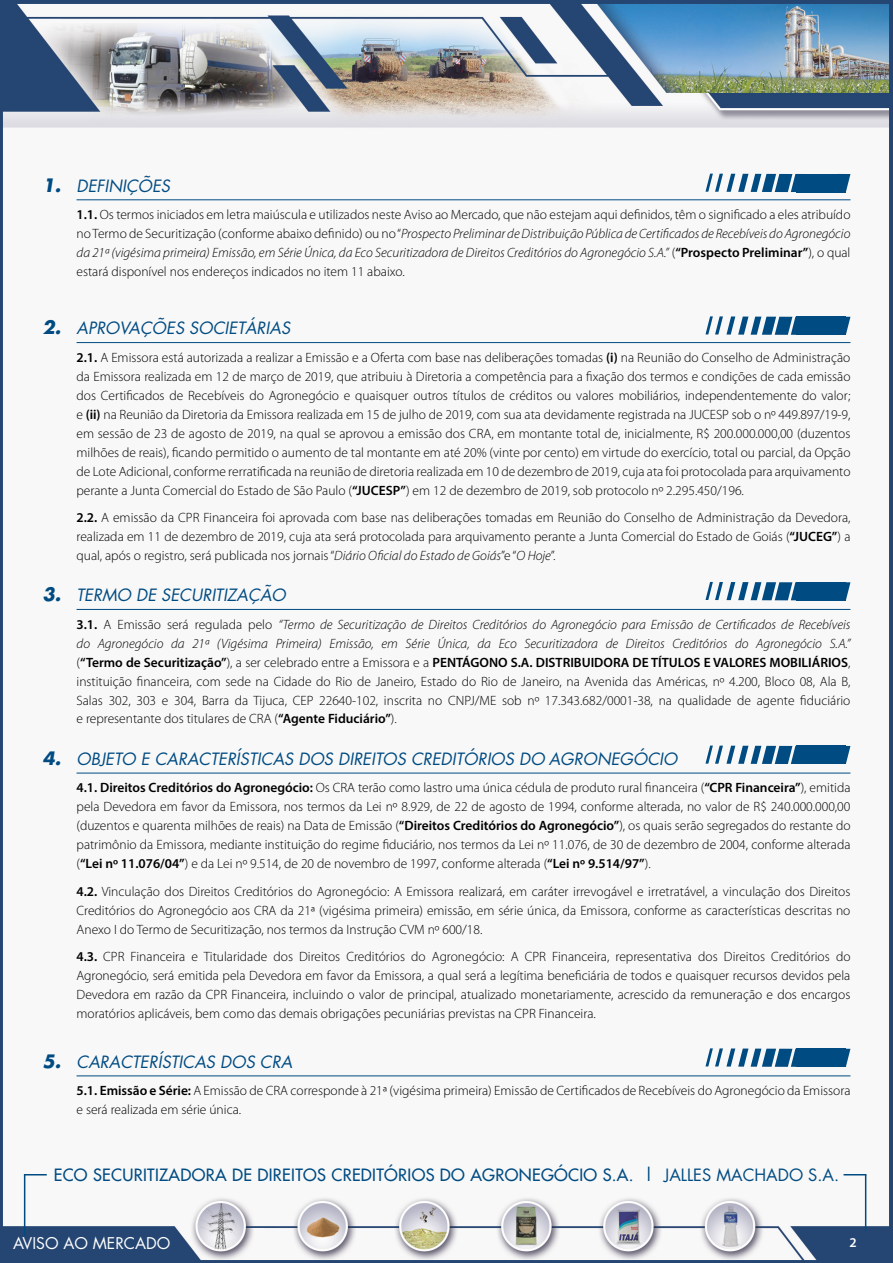
<style>
.page{position:relative;width:893px;height:1263px;background:#fff}
.page>*{position:absolute;margin:0;border:0;box-sizing:border-box;transform-origin:0 0}
.t1{font:italic 16.5px "Futura";color:#004b82}
.t2{font:16.5px "Futura";letter-spacing:.02em;color:#004b82}
.t3{font:15.75px "Futura";color:#fff}
.t4{font:300 13.5px/18.9px "Myriad Pro";color:#000;text-align:justify}
.t5{font:600 13.5px "Myriad Pro";color:#fff}
.s1{font-weight:700;font-size:18px}
.s2{font-weight:600}
.s3{font-style:italic}
.s4{font-style:inherit}
</style>
<div class="page">
<img style="left:0;top:0;width:893px;height:1263px">
<hr style="left:24px;top:1175px;width:1px;height:60px;background:#004b82">
<hr style="left:865px;top:1175px;width:1px;height:56px;background:#004b82">
<svg style="left:24px;top:1174px;width:23px;height:1px"></svg>
<svg style="left:843px;top:1174px;width:23px;height:1px"></svg>
<hr style="left:77px;top:199px;width:773px;height:1px;background:#004b82">
<hr style="left:77px;top:342px;width:773px;height:1px;background:#004b82">
<hr style="left:77px;top:609px;width:773px;height:1px;background:#004b82">
<hr style="left:77px;top:773px;width:773px;height:1px;background:#004b82">
<hr style="left:77px;top:1075px;width:773px;height:1px;background:#004b82">
<svg style="left:845px;top:174px;width:5px;height:18px"></svg>
<svg style="left:705px;top:174px;width:91px;height:18px"></svg>
<div style="left:796px;top:174px;width:49px;height:18px;background:#004b82"></div>
<svg style="left:845px;top:317px;width:5px;height:18px"></svg>
<svg style="left:705px;top:316px;width:103px;height:19px"></svg>
<div style="left:796px;top:317px;width:49px;height:18px;background:#004b82"></div>
<svg style="left:845px;top:582px;width:5px;height:18px"></svg>
<svg style="left:705px;top:582px;width:91px;height:18px"></svg>
<div style="left:796px;top:582px;width:49px;height:18px;background:#004b82"></div>
<svg style="left:845px;top:746px;width:5px;height:18px"></svg>
<svg style="left:705px;top:745px;width:103px;height:19px"></svg>
<div style="left:796px;top:746px;width:49px;height:18px;background:#004b82"></div>
<svg style="left:845px;top:1049px;width:5px;height:18px"></svg>
<svg style="left:705px;top:1048px;width:103px;height:19px"></svg>
<div style="left:796px;top:1049px;width:49px;height:18px;background:#004b82"></div>
<p class="t1" style="left:43px;top:174px;width:129px"><span class="s1">1.</span> DEFINIÇÕES</p>
<p class="t4" style="left:77px;top:205px;width:775px"><span class="s2">1.1.</span> Os termos iniciados em letra maiúscula e utilizados neste Aviso ao Mercado, que não estejam aqui definidos, têm o significado a eles atribuído no Termo de Securitização (conforme abaixo definido) ou no “<span class="s3">Prospecto Preliminar de Distribuição Pública de Certificados de Recebíveis do Agronegócio da 21ª (vigésima primeira) Emissão, em Série Única, da Eco Securitizadora de Direitos Creditórios do Agronegócio S.A.”</span> (<span class="s2">“Prospecto Preliminar”</span>), o qual estará disponível nos endereços indicados no item 11 abaixo.</p>
<p class="t1" style="left:43px;top:317px;width:249px"><span class="s1">2.</span> APROVAÇÕES SOCIETÁRIAS</p>
<p class="t4" style="left:77px;top:348px;width:775px"><span class="s2">2.1.</span> A Emissora está autorizada a realizar a Emissão e a Oferta com base nas deliberações tomadas <span class="s2">(i)</span> na Reunião do Conselho de Administração da Emissora realizada em 12 de março de 2019, que atribuiu à Diretoria a competência para a fixação dos termos e condições de cada emissão dos Certificados de Recebíveis do Agronegócio e quaisquer outros títulos de créditos ou valores mobiliários, independentemente do valor; e <span class="s2">(ii)</span> na Reunião da Diretoria da Emissora realizada em 15 de julho de 2019, com sua ata devidamente registrada na JUCESP sob o nº 449.897/19-9, em sessão de 23 de agosto de 2019, na qual se aprovou a emissão dos CRA, em montante total de, inicialmente, R$ 200.000.000,00 (duzentos milhões de reais), ficando permitido o aumento de tal montante em até 20% (vinte por cento) em virtude do exercício, total ou parcial, da Opção de Lote Adicional, conforme rerratificada na reunião de diretoria realizada em 10 de dezembro de 2019, cuja ata foi protocolada para arquivamento perante a Junta Comercial do Estado de São Paulo (<span class="s2">“JUCESP”</span>) em 12 de dezembro de 2019, sob protocolo nº 2.295.450/196.</p>
<p class="t4" style="left:77px;top:508px;width:775px"><span class="s2">2.2.</span> A emissão da CPR Financeira foi aprovada com base nas deliberações tomadas em Reunião do Conselho de Administração da Devedora, realizada em 11 de dezembro de 2019, cuja ata será protocolada para arquivamento perante a Junta Comercial do Estado de Goiás (<span class="s2">“JUCEG”</span>) a qual, após o registro, será publicada nos jornais “<span class="s3">Diário Oficial do Estado de Goiás</span>”e “<span class="s3">O Hoje</span>”.</p>
<p class="t1" style="left:43px;top:584px;width:245px"><span class="s1">3.</span> TERMO DE SECURITIZAÇÃO</p>
<p class="t4" style="left:77px;top:615px;width:775px"><span class="s2">3.1.</span> A Emissão será regulada pelo <span class="s3">“Termo de Securitização de Direitos Creditórios do Agronegócio para Emissão de Certificados de Recebíveis do Agronegócio da 21ª (Vigésima Primeira) Emissão, em Série Única, da Eco Securitizadora de Direitos Creditórios do Agronegócio S.A.” </span>(<span class="s2">“Termo de Securitização”</span>), a ser celebrado entre a Emissora e a <span class="s2">PENTÁGONO S.A. DISTRIBUIDORA DE TÍTULOS E VALORES MOBILIÁRIOS</span>, instituição financeira, com sede na Cidade do Rio de Janeiro, Estado do Rio de Janeiro, na Avenida das Américas, nº 4.200, Bloco 08, Ala B, Salas 302, 303 e 304, Barra da Tijuca, CEP 22640-102, inscrita no CNPJ/ME sob nº 17.343.682/0001-38, na qualidade de agente fiduciário e representante dos titulares de CRA (<span class="s2">“Agente Fiduciário”</span>).</p>
<p class="t1" style="left:43px;top:747px;width:636px"><span class="s1">4.</span> OBJETO E CARACTERÍSTICAS DOS DIREITOS CREDITÓRIOS DO AGRONEGÓCIO</p>
<p class="t4" style="left:77px;top:779px;width:775px"><span class="s2">4.1. Direitos Creditórios do Agronegócio:</span> Os CRA terão como lastro uma única cédula de produto rural financeira (<span class="s2">“CPR Financeira”</span>), emitida pela Devedora em favor da Emissora, nos termos da Lei nº 8.929, de 22 de agosto de 1994, conforme alterada, no valor de R$ 240.000.000,00 (duzentos e quarenta milhões de reais) na Data de Emissão (<span class="s2">“Direitos Creditórios do Agronegócio”</span>), os quais serão segregados do restante do patrimônio da Emissora, mediante instituição do regime fiduciário, nos termos da Lei nº 11.076, de 30 de dezembro de 2004, conforme alterada (<span class="s2">“Lei nº 11.076/04”</span>) e da Lei nº 9.514, de 20 de novembro de 1997, conforme alterada (<span class="s2">“Lei nº 9.514/97”</span>).</p>
<p class="t4" style="left:77px;top:882px;width:775px"><span class="s2">4.2.</span> Vinculação dos Direitos Creditórios do Agronegócio: A Emissora realizará, em caráter irrevogável e irretratável, a vinculação dos Direitos Creditórios do Agronegócio aos CRA da 21ª (vigésima primeira) emissão, em série única, da Emissora, conforme as características descritas no Anexo I do Termo de Securitização, nos termos da Instrução CVM nº 600/18.</p>
<p class="t4" style="left:77px;top:947px;width:775px"><span class="s2">4.3.</span> CPR Financeira e Titularidade dos Direitos Creditórios do Agronegócio: A CPR Financeira, representativa dos Direitos Creditórios do Agronegócio, será emitida pela Devedora em favor da Emissora, a qual será a legítima beneficiária de todos e quaisquer recursos devidos pela Devedora em razão da CPR Financeira, incluindo o valor de principal, atualizado monetariamente, acrescido da remuneração e dos encargos moratórios aplicáveis, bem como das demais obrigações pecuniárias previstas na CPR Financeira.</p>
<p class="t1" style="left:43px;top:1050px;width:251px"><span class="s1">5.</span> CARACTERÍSTICAS DOS CRA</p>
<p class="t4" style="left:77px;top:1081px;width:775px"><span class="s2">5.1. Emissão e Série:</span> A Emissão de CRA corresponde à 21ª (vigésima primeira) Emissão de Certificados de Recebíveis do Agronegócio da Emissora e será realizada em série única.</p>
<p class="t2" style="left:54px;top:1164px;width:787px">ECO SECURITIZADORA DE DIREITOS CREDITÓRIOS DO AGRONEGÓCIO S.A. | <span class="s4">JALLES MACHADO S.A.</span></p>
<p class="t3" style="left:13px;top:1233px;width:159px">AVISO AO MERCADO</p>
<p class="t5" style="left:849px;top:1234px;width:9px">2</p>
</div>
